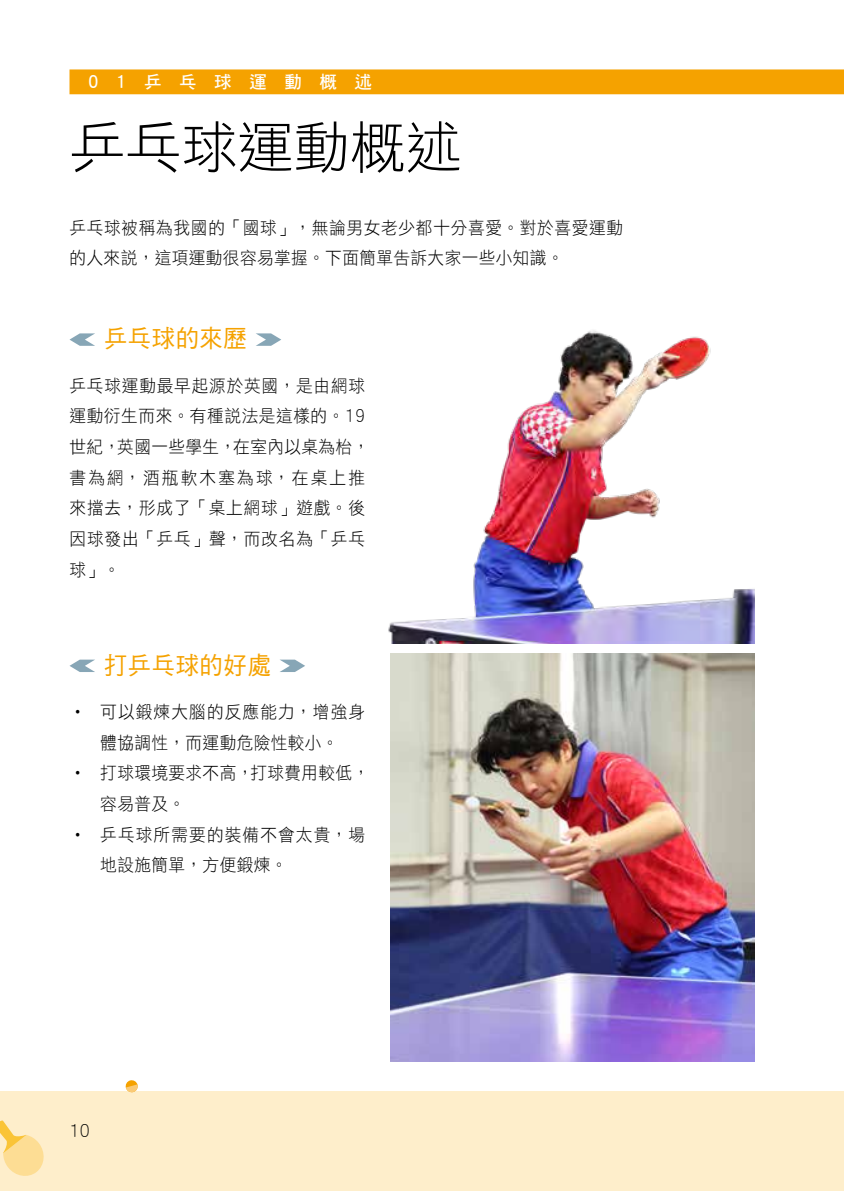
<style>
.page{position:relative;width:844px;height:1191px;background:#fff}
.page>*{position:absolute;margin:0;border:0;box-sizing:border-box;transform-origin:0 0}
.t1{font:56px "DF Hei HK W3";color:#000}
.t2{font:24.5px "DF Hei HK W5";letter-spacing:.025em;color:#f5a200;scale:.95 1}
.t3{font:17.5px/30.6px "DF Hei HK W3";letter-spacing:.045em;color:#000;scale:.95 1}
.t4{font:17.5px "DF Hei HK W3";letter-spacing:.025em;color:#000;scale:.95 1}
.t5{font:17.5px "DF Hei HK W3";letter-spacing:.07em;color:#000;scale:.95 1}
.t6{font:17.5px "DF Hei HK W7";letter-spacing:1em;color:#fff}
</style>
<div class="page">
<div style="left:0;top:1091px;width:843px;height:100px;background:#feeecb"></div>
<div style="left:69px;top:69px;width:774px;height:25px;background:#f5a200"></div>
<svg style="left:0;top:1120px;width:44px;height:56px"></svg>
<svg style="left:125px;top:1080px;width:13px;height:12px"></svg>
<svg style="left:69px;top:333px;width:26px;height:13px"></svg>
<svg style="left:256px;top:333px;width:25px;height:13px"></svg>
<svg style="left:69px;top:659px;width:26px;height:13px"></svg>
<svg style="left:280px;top:659px;width:25px;height:13px"></svg>
<img style="left:388px;top:330px;width:366px;height:313px">
<img style="left:391px;top:653px;width:363px;height:409px">
<p class="t6" style="left:88px;top:72px;width:285px">01乒乓球運動概述</p>
<h1 class="t1" style="left:69px;top:117px;width:393px">乒乓球運動概述</h1>
<p class="t3" style="left:69px;top:212px;width:584px">乒乓球被稱為我國的「國球」，無論男女老少都十分喜愛。對於喜愛運動的人來說，這項運動很容易掌握。下面簡單告訴大家一些小知識。</p>
<h2 class="t2" style="left:104px;top:325px;width:152px">乒乓球的來歷</h2>
<p class="t3" style="left:69px;top:370px;width:317px">乒乓球運動最早起源於英國，是由網球運動衍生而來。有種說法是這樣的。19世紀，英國一些學生，在室內以桌為枱，書為網，酒瓶軟木塞為球，在桌上推來擋去，形成了「桌上網球」遊戲。後因球發出「乒乓」聲，而改名為「乒乓球」。</p>
<h2 class="t2" style="left:104px;top:651px;width:177px">打乒乓球的好處</h2>
<p class="t5" style="left:69px;top:702px;width:313px">˙ 可以鍛煉大腦的反應能力，增強身</p>
<p class="t4" style="left:100px;top:733px;width:252px">體協調性，而運動危險性較小。</p>
<p class="t4" style="left:69px;top:763px;width:317px">˙ 打球環境要求不高，打球費用較低，</p>
<p class="t3" style="left:100px;top:788px;width:91px">容易普及。</p>
<p class="t5" style="left:69px;top:825px;width:313px">˙ 乒乓球所需要的裝備不會太貴，場</p>
<p class="t4" style="left:100px;top:855px;width:198px">地設施簡單，方便鍛煉。</p>
<p class="t3" style="left:69px;top:1114px;width:23px">10</p>
</div>
